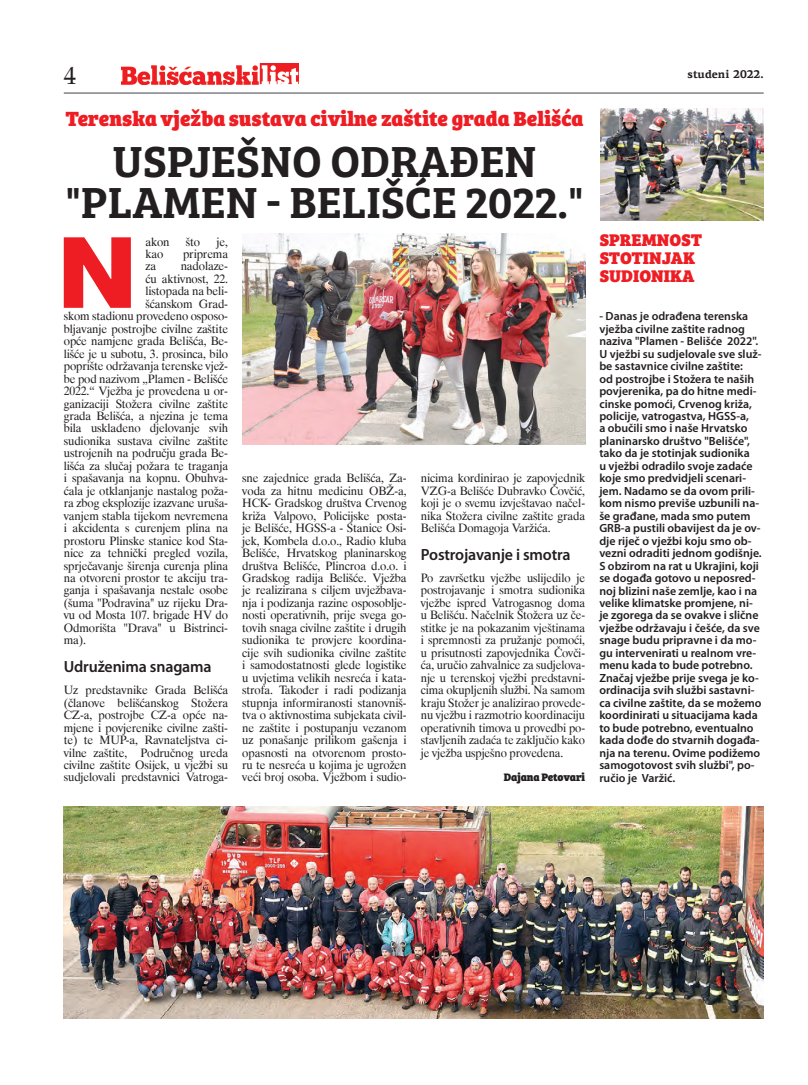
<style>
.page{position:relative;width:808px;height:1085px;background:#fff}
.page>*{position:absolute;margin:0;border:0;box-sizing:border-box;transform-origin:0 0}
.t1{font:900 102.25px "PF Agora Sans Pro";color:#ee1d23}
.t2{font:600 45px/40.5px "Bree Serif";color:#231f20;text-align:center}
.t3{font:25px "Palatino Roman";color:#231f20}
.t4{font:800 21.25px "Bree Serif";color:#ee1d23}
.t5{font:800 17.5px/18px "Bree Serif";color:#ee1d23}
.t6{font:600 16.25px "Myriad Pro";letter-spacing:-.01em;color:#231f20}
.t7{font:11.88px/12.5px "Dutch 801 BT";letter-spacing:-.01em;color:#231f20;text-align:justify}
.t8{font:600 11.88px/12.5px "Myriad Pro";color:#231f20}
.t9{font:800 11.25px "Bree Serif";letter-spacing:-.02em;color:#231f20}
.t10{font:700 11.25px "PF Agora Serif Pro";color:#231f20}
</style>
<div class="page">
<hr style="left:64px;top:92px;width:700px;height:2px;background:#939598">
<img style="left:121px;top:64px;width:177px;height:21px">
<img style="left:242px;top:233px;width:343px;height:212px">
<img style="left:601px;top:108px;width:163px;height:112px">
<img style="left:64px;top:806px;width:700px;height:212px">
<p class="t3" style="left:64px;top:61px;width:14px">4</p>
<p class="t10" style="left:687px;top:67px;width:78px">studeni 2022.</p>
<p class="t4" style="left:65px;top:101px;width:519px">Terenska vježba sustava civilne zaštite grada Belišća</p>
<p class="t2" style="left:65px;top:138px;width:520px">USPJEŠNO ODRAĐEN "PLAMEN - BELIŠĆE 2022."</p>
<p class="t1" style="left:57px;top:205px;width:82px">N</p>
<p class="t7" style="left:145px;top:235px;width:26px">akon</p>
<p class="t7" style="left:186px;top:235px;width:16px">što</p>
<p class="t7" style="left:217px;top:235px;width:13px">je,</p>
<p class="t7" style="left:145px;top:247px;width:19px">kao</p>
<p class="t7" style="left:183px;top:247px;width:47px">priprema</p>
<p class="t7" style="left:145px;top:260px;width:12px">za</p>
<p class="t7" style="left:181px;top:260px;width:49px">nadolaze-</p>
<p class="t7" style="left:145px;top:272px;width:84px">ću aktivnost, 22.</p>
<p class="t7" style="left:145px;top:285px;width:84px">listopada na beli-</p>
<p class="t7" style="left:145px;top:297px;width:84px">šćanskom Grad-</p>
<p class="t7" style="left:64px;top:310px;width:166px">skom stadionu provedeno osposo-</p>
<p class="t7" style="left:64px;top:322px;width:166px">bljavanje postrojbe civilne zaštite</p>
<p class="t7" style="left:64px;top:335px;width:166px">opće namjene grada Belišća, Be-</p>
<p class="t7" style="left:64px;top:347px;width:166px">lišće je u subotu, 3. prosinca, bilo</p>
<p class="t7" style="left:64px;top:359px;width:166px">poprište održavanja terenske vjež-</p>
<p class="t7" style="left:64px;top:372px;width:166px">be pod nazivom „Plamen - Belišće</p>
<p class="t7" style="left:64px;top:384px;width:166px">2022.“ Vježba je provedena u or-</p>
<p class="t7" style="left:64px;top:397px;width:166px">ganizaciji Stožera civilne zaštite</p>
<p class="t7" style="left:64px;top:409px;width:166px">grada Belišća, a njezina je tema</p>
<p class="t7" style="left:64px;top:422px;width:166px">bila usklađeno djelovanje svih</p>
<p class="t7" style="left:64px;top:434px;width:166px">sudionika sustava civilne zaštite</p>
<p class="t7" style="left:64px;top:447px;width:166px">ustrojenih na području grada Be-</p>
<p class="t7" style="left:64px;top:459px;width:166px">lišća za slučaj požara te traganja</p>
<p class="t7" style="left:64px;top:472px;width:166px">i spašavanja na kopnu. Obuhva-</p>
<p class="t7" style="left:64px;top:484px;width:166px">ćala je otklanjanje nastalog poža-</p>
<p class="t7" style="left:64px;top:496px;width:166px">ra zbog eksplozije izazvane uruša-</p>
<p class="t7" style="left:64px;top:509px;width:166px">vanjem stabla tijekom nevremena</p>
<p class="t7" style="left:64px;top:521px;width:166px">i akcidenta s curenjem plina na</p>
<p class="t7" style="left:64px;top:534px;width:166px">prostoru Plinske stanice kod Sta-</p>
<p class="t7" style="left:64px;top:546px;width:166px">nice za tehnički pregled vozila,</p>
<p class="t7" style="left:64px;top:559px;width:166px">sprječavanje širenja curenja plina</p>
<p class="t7" style="left:64px;top:571px;width:166px">na otvoreni prostor te akciju tra-</p>
<p class="t7" style="left:64px;top:584px;width:166px">ganja i spašavanja nestale osobe</p>
<p class="t7" style="left:64px;top:596px;width:166px">(šuma ''Podravina'' uz rijeku Dra-</p>
<p class="t7" style="left:64px;top:609px;width:166px">vu od Mosta 107. brigade HV do</p>
<p class="t7" style="left:64px;top:621px;width:166px">Odmorišta ''Drava'' u Bistrinci-</p>
<p class="t7" style="left:64px;top:633px;width:24px">ma).</p>
<p class="t6" style="left:64px;top:657px;width:149px">Udruženima snagama</p>
<p class="t7" style="left:64px;top:683px;width:166px">Uz predstavnike Grada Belišća (članove belišćanskog Stožera CZ-a, postrojbe CZ-a opće na&shy;mjene i povjerenike civilne zašti&shy;te) te MUP-a, Ravnateljstva ci&shy;vilne zaštite, Područnog ureda civilne zaštite Osijek, u vježbi su sudjelovali predstavnici Vatroga-</p>
<p class="t7" style="left:242px;top:472px;width:166px">sne zajednice grada Belišća, Za&shy;voda za hitnu medicinu OBŽ-a, HCK- Gradskog društva Crvenog križa Valpovo, Policijske posta&shy;je Belišće, HGSS-a - Stanice Osi&shy;jek, Kombela d.o.o., Radio kluba Belišće, Hrvatskog planinarskog društva Belišće, Plincroa d.o.o. i Gradskog radija Belišće. Vježba je realizirana s ciljem uvježbava&shy;nja i podizanja razine osposoblje&shy;nosti operativnih, prije svega go&shy;tovih snaga civilne zaštite i drugih sudionika te provjere koordina&shy;cije svih sudionika civilne zaštite i samodostatnosti glede logistike u uvjetima velikih nesreća i kata&shy;strofa. Također i radi podizanja stupnja informiranosti stanovniš&shy;tva o aktivnostima subjekata civil&shy;ne zaštite i postupanju vezanom uz ponašanje prilikom gašenja i opasnosti na otvorenom prosto&shy;ru te nesreća u kojima je ugrožen veći broj osoba. Vježbom i sudio-</p>
<p class="t7" style="left:421px;top:472px;width:166px">nicima kordinirao je zapovjednik VZG-a Belišće Dubravko Čovčić, koji je o svemu izvještavao načel&shy;nika Stožera civilne zaštite grada Belišća Domagoja Varžića.</p>
<p class="t6" style="left:421px;top:545px;width:151px">Postrojavanje i smotra</p>
<p class="t7" style="left:421px;top:571px;width:166px">Po završetku vježbe uslijedilo je postrojavanje i smotra sudionika vježbe ispred Vatrogasnog doma u Belišću. Načelnik Stožera uz če&shy;stitke je na pokazanim vještinama i spremnosti za pružanje pomoći, u prisutnosti zapovjednika Čovči&shy;ća, uručio zahvalnice za sudjelova&shy;nje u terenskoj vježbi predstavni&shy;cima okupljenih službi. Na samom kraju Stožer je analizirao provede&shy;nu vježbu i razmotrio koordinaciju operativnih timova u provedbi po&shy;stavljenih zadaća te zaključio kako je vježba uspješno provedena.</p>
<p class="t9" style="left:504px;top:768px;width:83px">Dajana Petovari</p>
<p class="t5" style="left:599px;top:229px;width:97px">Spremnost<br>st otinjak sudionika</p>
<p class="t8" style="left:599px;top:310px;width:164px">- Danas je odrađena terenska vježba civilne zaštite radnog naziva "Plamen - Belišće 2022".<br>U vježbi su sudjelovale sve služ&shy;be sastavnice civilne zaštite:<br>od postrojbe i Stožera te naših povjerenika, pa do hitne medi&shy;cinske pomoći, Crvenog križa, policije, vatrogastva, HGSS-a,<br>a obučili smo i naše Hrvatsko planinarsko društvo "Belišće", tako da je stotinjak sudionika<br>u vježbi odradilo svoje zadaće koje smo predvidjeli scenari&shy;jem. Nadamo se da ovom prili&shy;kom nismo previše uzbunili na&shy;še građane, mada smo putem<br>GRB-a pustili obavijest da je ov&shy;dje riječ o vježbi koju smo ob&shy;vezni odraditi jednom godišnje.<br>S obzirom na rat u Ukrajini, koji se događa gotovo u neposred&shy;noj blizini naše zemlje, kao i na velike klimatske promjene, ni&shy;je zgorega da se ovakve i slične vježbe održavaju i češće, da sve snage budu pripravne i da mo&shy;gu intervenirati u realnom vre&shy;menu kada to bude potrebno.<br>Značaj vježbe prije svega je ko&shy;ordinacija svih službi sastavni&shy;ca civilne zaštite, da se možemo koordinirati u situacijama kada to bude potrebno, eventualno kada dođe do stvarnih događa&shy;nja na terenu. Ovime podižemo samogotovost svih službi", po&shy;ručio je Varžić.</p>
</div>
